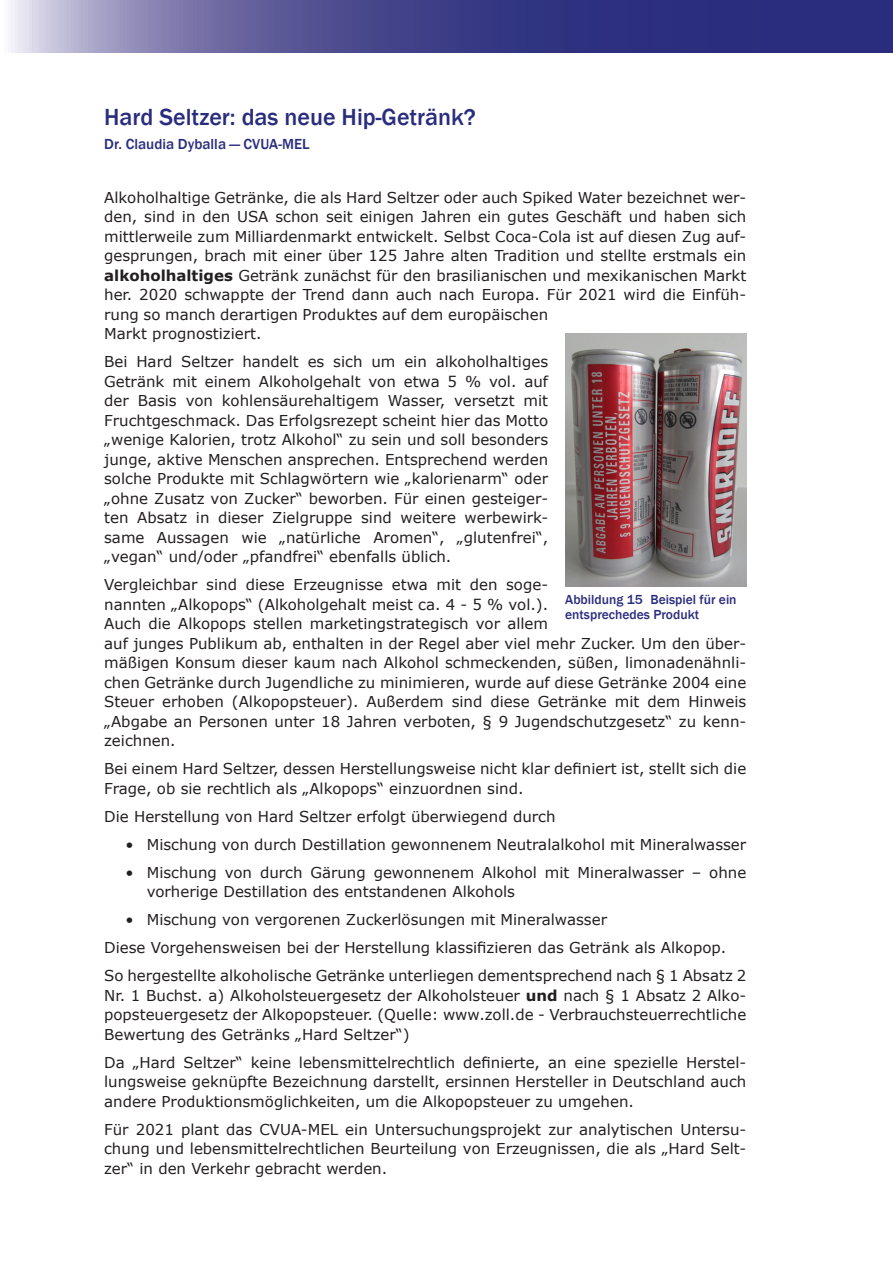
<style>
.page{position:relative;width:893px;height:1263px;background:#fff}
.page>*{position:absolute;margin:0;border:0;box-sizing:border-box;transform-origin:0 0}
.Überschrift_2{font:500 24px "Franklin Gothic";color:#2a2d7d}
.Text_einspaltig{font:15px/19.5px "Verdana";color:#231f20}
.Überschrift_Autor{font:500 15px "Franklin Gothic";color:#2a2d7d}
.t1{font:500 13.5px/15px "Franklin Gothic";color:#2a2d7d}
.s1{font-weight:700}
</style>
<div class="page">
<svg style="left:11px;top:0;width:882px;height:53px;background:#525294"></svg>
<img style="left:565px;top:334px;width:181px;height:252px">
<p class="Überschrift_2" style="left:104px;top:102px;width:373px">Hard Seltzer: das neue Hip-Getränk?</p>
<p class="Überschrift_Autor" style="left:104px;top:134px;width:207px">Dr. Claudia Dyballa — CVUA-MEL</p>
<p class="Text_einspaltig" style="left:104px;top:187px;width:644px">Alkoholhaltige Getränke, die als Hard Seltzer oder auch Spiked Water bezeichnet wer&shy;den, sind in den USA schon seit einigen Jahren ein gutes Geschäft und haben sich mittlerweile zum Milliardenmarkt entwickelt. Selbst Coca-Cola ist auf diesen Zug auf&shy;gesprungen, brach mit einer über 125 Jahre alten Tradition und stellte erstmals ein <span class="s1">alkoholhaltiges</span> Getränk zunächst für den brasilianischen und mexikanischen Markt her. 2020 schwappte der Trend dann auch nach Europa. Für 2021 wird die Einfüh&shy;rung so manch derartigen Produktes auf dem europäischen<br>Markt prognostiziert.</p>
<p class="Text_einspaltig" style="left:104px;top:352px;width:445px;text-align:justify">Bei Hard Seltzer handelt es sich um ein alkoholhaltiges Getränk mit einem Alkoholgehalt von etwa 5 % vol. auf der Basis von kohlensäurehaltigem Wasser, versetzt mit Fruchtgeschmack. Das Erfolgsrezept scheint hier das Motto „wenige Kalorien, trotz Alkohol“ zu sein und soll besonders junge, aktive Menschen ansprechen. Entsprechend werden solche Produkte mit Schlagwörtern wie „kalorienarm“ oder „ohne Zusatz von Zucker“ beworben. Für einen gesteiger&shy;ten Absatz in dieser Zielgruppe sind weitere werbewirk&shy;same Aussagen wie „natürliche Aromen“, „glutenfrei“, „vegan“ und/oder „pfandfrei“ ebenfalls üblich.</p>
<p class="Text_einspaltig" style="left:104px;top:575px;width:644px">Vergleichbar sind diese Erzeugnisse etwa mit den soge-<br>nannten „Alkopops“ (Alkoholgehalt meist ca. 4 - 5 % vol.).<br>Auch die Alkopops stellen marketingstrategisch vor allem<br>auf junges Publikum ab, enthalten in der Regel aber viel mehr Zucker. Um den über&shy;mäßigen Konsum dieser kaum nach Alkohol schmeckenden, süßen, limonadenähnli&shy;chen Getränke durch Jugendliche zu minimieren, wurde auf diese Getränke 2004 eine Steuer erhoben (Alkopopsteuer). Außerdem sind diese Getränke mit dem Hinweis „Abgabe an Personen unter 18 Jahren verboten, § 9 Jugendschutzgesetz“ zu kenn&shy;zeichnen.</p>
<p class="Text_einspaltig" style="left:104px;top:759px;width:644px">Bei einem Hard Seltzer, dessen Herstellungsweise nicht klar definiert ist, stellt sich die<br>Frage, ob sie rechtlich als „Alkopops“ einzuordnen sind.</p>
<p class="Text_einspaltig" style="left:104px;top:806px;width:453px">Die Herstellung von Hard Seltzer erfolgt überwiegend durch</p>
<p class="Text_einspaltig" style="left:125px;top:834px;width:622px">• Mischung von durch Destillation gewonnenem Neutralalkohol mit Mineralwasser</p>
<p class="Text_einspaltig" style="left:147px;top:862px;width:601px;text-indent:-21px">• Mischung von durch Gärung gewonnenem Alkohol mit Mineralwasser – ohne vorherige Destillation des entstandenen Alkohols</p>
<p class="Text_einspaltig" style="left:125px;top:910px;width:483px">• Mischung von vergorenen Zuckerlösungen mit Mineralwasser</p>
<p class="Text_einspaltig" style="left:104px;top:938px;width:623px">Diese Vorgehensweisen bei der Herstellung klassifizieren das Getränk als Alkopop.</p>
<p class="Text_einspaltig" style="left:104px;top:966px;width:644px;text-align:justify">So hergestellte alkoholische Getränke unterliegen dementsprechend nach § 1 Absatz 2<br>Nr. 1 Buchst. a) Alkoholsteuergesetz der Alkoholsteuer <span class="s1">und</span> nach § 1 Absatz 2 Alko&shy;popsteuergesetz der Alkopopsteuer. (Quelle: www.zoll.de - Verbrauchsteuerrechtliche Bewertung des Getränks „Hard Seltzer“)</p>
<p class="Text_einspaltig" style="left:104px;top:1052px;width:644px;text-align:justify">Da „Hard Seltzer“ keine lebensmittelrechtlich definierte, an eine spezielle Herstel&shy;lungsweise geknüpfte Bezeichnung darstellt, ersinnen Hersteller in Deutschland auch andere Produktionsmöglichkeiten, um die Alkopopsteuer zu umgehen.</p>
<p class="Text_einspaltig" style="left:104px;top:1119px;width:644px;text-align:justify">Für 2021 plant das CVUA-MEL ein Untersuchungsprojekt zur analytischen Untersu&shy;chung und lebensmittelrechtlichen Beurteilung von Erzeugnissen, die als „Hard Selt&shy;zer“ in den Verkehr gebracht werden.</p>
<p class="t1" style="left:565px;top:592px;width:173px">Abbildung 15 Beispiel für ein entsprechedes Produkt</p>
</div>
